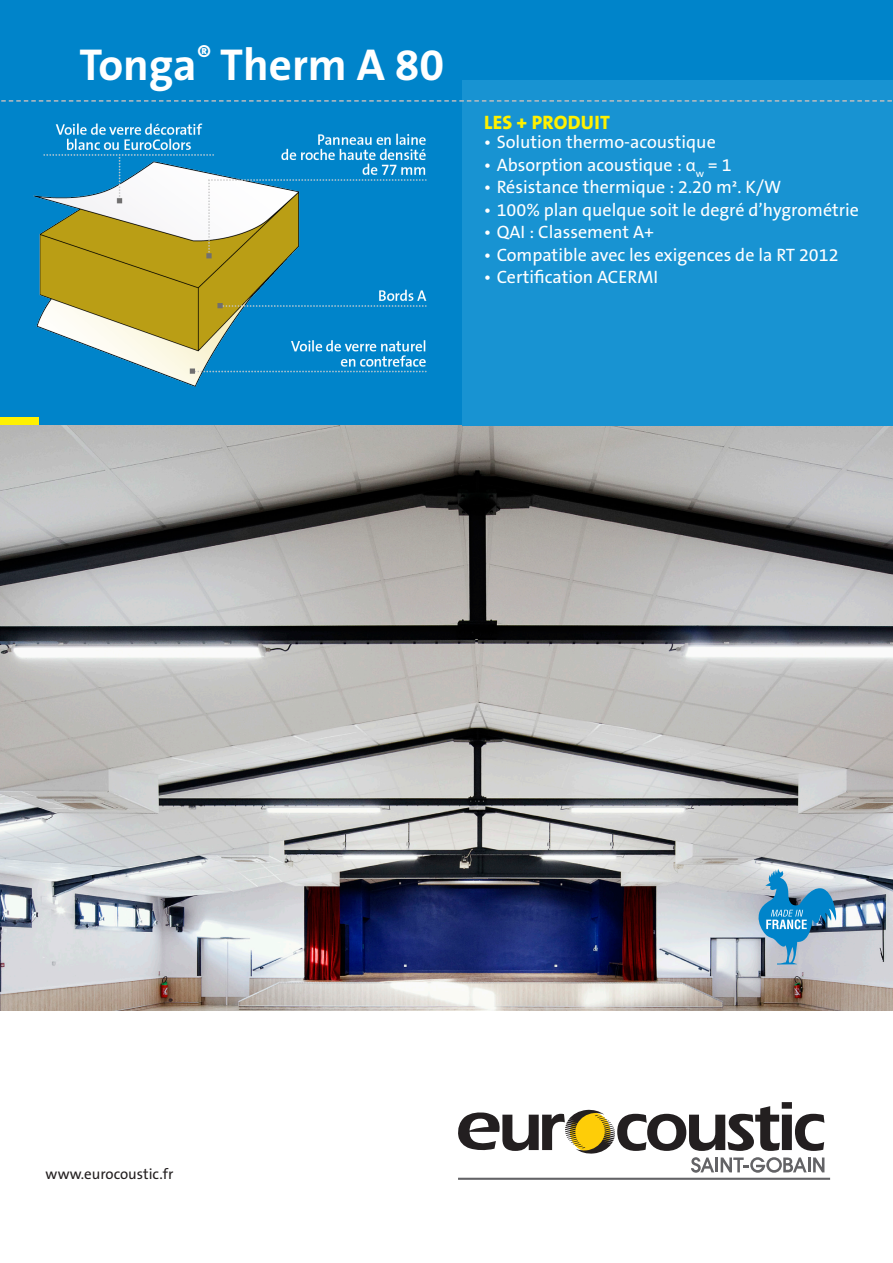
<style>
.page{position:relative;width:893px;height:1263px;background:#fff}
.page>*{position:absolute;margin:0;border:0;box-sizing:border-box;transform-origin:0 0}
.PRODUIT_NOM{font:700 45px "The Sans B W7";color:#fff}
.PLUS_PRODUIT_TITRE{font:800 19.5px "The Sans B W8";letter-spacing:.015em;color:#fff101}
.t1{font:18px "The Sans B W5 Plain";color:#fff}
.t2{font:15px "The Sans B W5 Plain";color:#231f20}
.s1{font-family:"Myriad Pro"}
</style>
<div class="page">
<div style="left:0;top:0;width:893px;height:425px;background:#0084ca"></div>
<div style="left:0;top:417px;width:39px;height:8px;background:#fff101"></div>
<img style="left:0;top:425px;width:893px;height:585px">
<div style="left:462px;top:80px;width:431px;height:345px;background:#1893d2"></div>
<svg style="left:1px;top:100px;width:891px;height:2px"></svg>
<img style="left:33px;top:123px;width:394px;height:264px">
<hr style="left:458px;top:1178px;width:372px;height:2px;background:#636366">
<svg style="left:458px;top:1102px;width:366px;height:71px"></svg>
<svg style="left:749px;top:869px;width:88px;height:95px"></svg>
<p class="PRODUIT_NOM" style="left:79px;top:36px;width:366px">Tonga<sup>®</sup> Therm A 80</p>
<p class="PLUS_PRODUIT_TITRE" style="left:484px;top:110px;width:128px">LES + PRODUIT</p>
<p class="t1" style="left:484px;top:130px;width:233px">• Solution thermo-acoustique</p>
<p class="t1" style="left:484px;top:153px;width:249px">• Absorption acoustique : <span class="s1">α</span><sub>w</sub> = 1</p>
<p class="t1" style="left:484px;top:175px;width:299px">• Résistance thermique : 2.20 m². K/W</p>
<p class="t1" style="left:484px;top:198px;width:377px">• 100% plan quelque soit le degré d’hygrométrie</p>
<p class="t1" style="left:484px;top:220px;width:172px">• QAI : Classement A+</p>
<p class="t1" style="left:484px;top:243px;width:356px">• Compatible avec les exigences de la RT 2012</p>
<p class="t1" style="left:484px;top:265px;width:176px">• Certification ACERMI</p>
<p class="t2" style="left:46px;top:1165px;width:129px">www.eurocoustic.fr</p>
</div>
